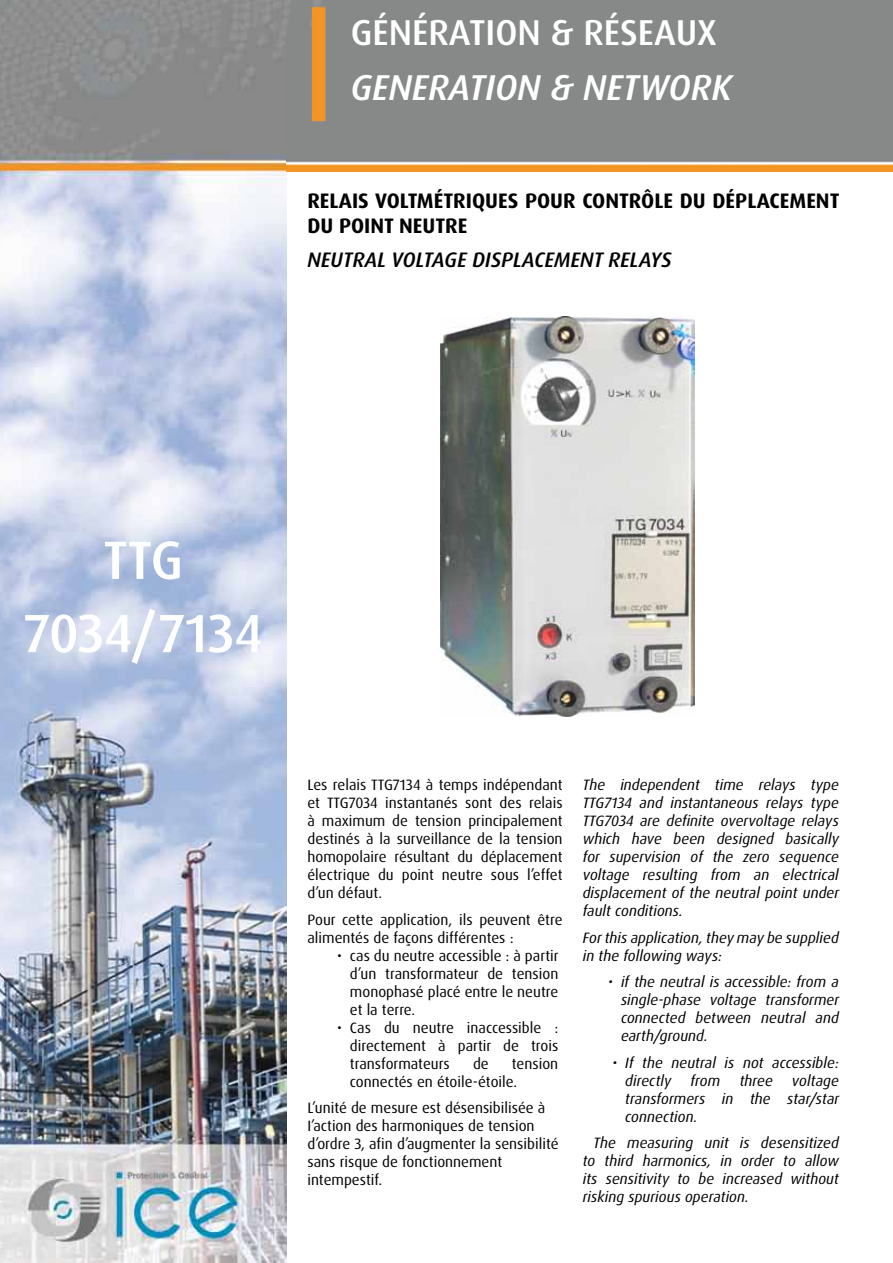
<style>
.page{position:relative;width:893px;height:1263px;background:#fff}
.page>*{position:absolute;margin:0;border:0;box-sizing:border-box;transform-origin:0 0}
.t1{font:500 54px/73.3px "Dax OT";letter-spacing:-.005em;color:#fff;text-align:center}
.t2{font:500 36px "Dax OT";color:#fff}
.t3{font:italic 500 36px "Dax OT";color:#fff}
.t4{font:700 21px/25.2px "Dax OT";color:#000}
.t5{font:italic 500 21px "Dax OT";color:#000}
.t6{font:15px/18px "Dax OT";color:#000;text-align:justify}
.t7{font:italic 15px/18px "Dax OT";color:#000;text-align:justify}
</style>
<div class="page">
<img style="left:0;top:0;width:287px;height:1263px">
<img style="left:287px;top:0;width:606px;height:171px">
<img style="left:440px;top:317px;width:255px;height:400px">
<h2 class="t2" style="left:351px;top:10px;width:368px">GÉNÉRATION &amp; RÉSEAUX</h2>
<h2 class="t3" style="left:351px;top:65px;width:383px">GENERATION &amp; NETWORK</h2>
<h3 class="t4" style="left:307px;top:188px;width:534px">RELAIS VOLTMÉTRIQUES POUR CONTRÔLE DU DÉPLACEMENT<br>DU POINT NEUTRE</h3>
<h3 class="t5" style="left:307px;top:246px;width:366px">NEUTRAL VOLTAGE DISPLACEMENT RELAYS</h3>
<h1 class="t1" style="left:24px;top:524px;width:240px">TTG<br>7034/7134</h1>
<p class="t6" style="left:307px;top:776px;width:257px">Les relais TTG7134 à temps indépendant et TTG7034 instantanés sont des relais à maximum de tension principalement destinés à la surveillance de la tension homopolaire résultant du déplacement électrique du point neutre sous l’effet d’un défaut.</p>
<p class="t6" style="left:307px;top:910px;width:257px">Pour cette application, ils peuvent être alimentés de façons différentes :</p>
<p class="t6" style="left:350px;top:946px;width:210px;text-indent:-13px">• cas du neutre accessible : à partir d’un transformateur de tension monophasé placé entre le neutre et la terre.</p>
<p class="t6" style="left:350px;top:1018px;width:210px;text-indent:-13px">• Cas du neutre inaccessible : directement à partir de trois transformateurs</p>
<p class="t6" style="left:473px;top:1054px;width:17px">de</p>
<p class="t6" style="left:350px;top:1054px;width:210px;text-indent:162px">tension connectés en étoile-étoile.</p>
<p class="t6" style="left:307px;top:1099px;width:253px;text-align:left">L’unité de mesure est désensibilisée à<br>I’action des harmoniques de tension d’ordre 3, afin d’augmenter la sensibilité sans risque de fonctionnement intempestif.</p>
<p class="t7" style="left:583px;top:776px;width:258px">The independent time relays type TTG7134 and instantaneous relays type TTG7034 are definite overvoltage relays which have been designed basically for supervision of the zero sequence voltage resulting from an electrical displacement of the neutral point under fault conditions.</p>
<p class="t7" style="left:583px;top:928px;width:258px">For this application, they may be supplied in the following ways:</p>
<p class="t7" style="left:621px;top:973px;width:220px;text-indent:-13px">• if the neutral is accessible: from a single-phase voltage transformer connected between neutral and earth/ground.</p>
<p class="t7" style="left:625px;top:1053px;width:215px;text-indent:-13px">• If the neutral is not accessible: directly</p>
<p class="t7" style="left:691px;top:1071px;width:31px">from</p>
<p class="t7" style="left:740px;top:1071px;width:35px">three</p>
<p class="t7" style="left:625px;top:1071px;width:216px;text-indent:167px">voltage transformers in the star/star connection.</p>
<p class="t7" style="left:583px;top:1134px;width:258px;text-indent:11px">The measuring unit is desensitized to third harmonics, in order to allow its sensitivity to be increased without risking spurious operation.</p>
</div>
